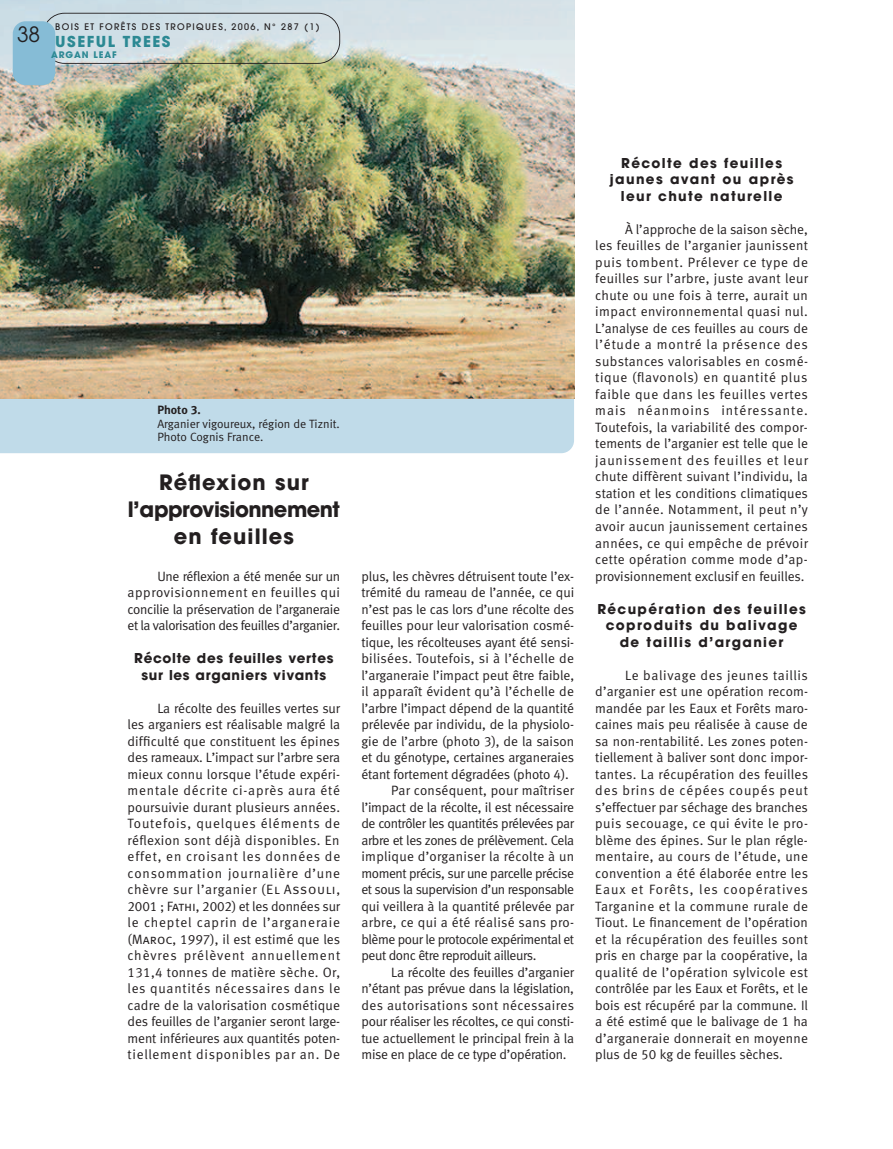
<style>
.page{position:relative;width:893px;height:1149px;background:#fff}
.page>*{position:absolute;margin:0;border:0;box-sizing:border-box;transform-origin:0 0}
.t1{font:700 21px/27px "Avant Garde";letter-spacing:.01em;color:#231f20;text-align:center}
.t2{font:21px "Avant Garde";color:#231f20}
.t3{font:700 15px "Avant Garde";letter-spacing:.1em;color:#2c8993}
.t4{font:13.5px/16.5px "Meta Normal LF";letter-spacing:-.01em;color:#231f20;text-align:justify}
.t5{font:13.5px "Meta Normal LF";letter-spacing:-.03em;color:#231f20}
.t6{font:700 13.5px/16.5px "Avant Garde";letter-spacing:.1em;color:#231f20;text-align:center}
.t7{font:13.5px "Meta Normal LF";letter-spacing:.02em;color:#231f20}
.t8{font:700 13.5px/16.5px "Avant Garde";letter-spacing:.05em;color:#231f20;text-align:center}
.t9{font:13.5px "Meta Normal LF";letter-spacing:-.035em;color:#231f20}
.t10{font:13.5px "Meta Normal LF";letter-spacing:.035em;color:#231f20}
.t11{font:13.5px "Meta Normal LF";letter-spacing:.025em;color:#231f20}
.t12{font:13.5px "Meta Normal LF";letter-spacing:.015em;color:#231f20}
.t13{font:12px/13.5px "Meta Normal LF";color:#231f20}
.t14{font:12px "Meta Bold LF";color:#231f20}
.t15{font:500 9px "Avant Garde";letter-spacing:.15em;color:#231f20}
.t16{font:700 9px "Avant Garde";letter-spacing:.1em;color:#2c8993}
.s1{font-family:"Meta Normal LF Caps"}
</style>
<div class="page">
<div style="left:0;top:398px;width:574px;height:55px;background:#c0dbe9"></div>
<img style="left:0;top:0;width:574px;height:398px">
<svg style="left:43px;top:13px;width:297px;height:51px;background:#c8d4d1"></svg>
<div style="left:13px;top:21px;width:42px;height:64px;background:#86bcd6;border-radius:13px"></div>
<h1 class="t2" style="left:17px;top:26px;width:25px">38</h1>
<p class="t15" style="left:55px;top:23px;width:266px">BOIS ET FORÊTS DES TROPIQUES, 2006, N° 287 (1)</p>
<p class="t16" style="left:51px;top:51px;width:67px">ARGAN LEAF</p>
<p class="t3" style="left:55px;top:36px;width:117px">USEFUL TREES</p>
<p class="t14" style="left:157px;top:406px;width:45px">Photo 3.</p>
<p class="t13" style="left:157px;top:418px;width:184px">Arganier vigoureux, région de Tiznit.<br>Photo Cognis France.</p>
<h1 class="t1" style="left:128px;top:471px;width:214px">Réflexion sur l’approvisionnement en feuilles</h1>
<p class="t4" style="left:128px;top:568px;width:214px;text-indent:30px">Une réflexion a été menée sur un approvisionnement en feuilles qui concilie la préservation de l’arganeraie et la valorisation des feuilles d’arganier.</p>
<p class="t8" style="left:134px;top:651px;width:201px">Récolte des feuilles vertes sur les arganiers vivants</p>
<p class="t4" style="left:128px;top:700px;width:214px;text-indent:30px">La récolte des feuilles vertes sur les arganiers est réalisable malgré la difficulté que constituent les épines des rameaux. L’impact sur l’arbre sera mieux connu lorsque l’étude expéri&shy;mentale décrite ci-après aura été poursuivie durant plusieurs années.<br>Toutefois, quelques éléments de réflexion sont déjà disponibles. En effet, en croisant les données de consommation journalière d’une chèvre sur l’arganier (<span class="s1">El Assouli</span>, 2001 ; <span class="s1">Fathi</span>, 2002) et les données sur le cheptel caprin de l’arganeraie (<span class="s1">Maroc</span>, 1997), il est estimé que les chèvres prélèvent annuellement 131,4 tonnes de matière sèche. Or, les quantités nécessaires dans le cadre de la valorisation cosmétique des feuilles de l’arganier seront large&shy;ment inférieures aux quantités poten&shy;tiellement disponibles par an. De</p>
<p class="t4" style="left:361px;top:568px;width:214px">plus, les chèvres détruisent toute l’ex-</p>
<p class="t4" style="left:361px;top:585px;width:214px">trémité du rameau de l’année, ce qui</p>
<p class="t4" style="left:361px;top:601px;width:214px">n’est pas le cas lors d’une récolte des</p>
<p class="t4" style="left:361px;top:618px;width:214px">feuilles pour leur valorisation cosmé-</p>
<p class="t4" style="left:361px;top:634px;width:214px">tique, les récolteuses ayant été sensi-</p>
<p class="t7" style="left:361px;top:653px;width:214px">bilisées. Toutefois, si à l’échelle de</p>
<p class="t4" style="left:361px;top:667px;width:214px">l’arganeraie l’impact peut être faible,</p>
<p class="t7" style="left:361px;top:686px;width:214px">il apparaît évident qu’à l’échelle de</p>
<p class="t4" style="left:361px;top:700px;width:214px">l’arbre l’impact dépend de la quantité</p>
<p class="t4" style="left:361px;top:717px;width:214px">prélevée par individu, de la physiolo-</p>
<p class="t4" style="left:361px;top:733px;width:214px">gie de l’arbre (photo 3), de la saison</p>
<p class="t4" style="left:361px;top:750px;width:214px">et du génotype, certaines arganeraies</p>
<p class="t4" style="left:361px;top:766px;width:209px">étant fortement dégradées (photo 4).</p>
<p class="t12" style="left:391px;top:785px;width:184px">Par conséquent, pour maîtriser</p>
<p class="t4" style="left:361px;top:799px;width:214px">l’impact de la récolte, il est nécessaire</p>
<p class="t5" style="left:361px;top:818px;width:214px">de contrôler les quantités prélevées par</p>
<p class="t5" style="left:361px;top:835px;width:214px">arbre et les zones de prélèvement. Cela</p>
<p class="t7" style="left:361px;top:851px;width:214px">implique d’organiser la récolte à un</p>
<p class="t5" style="left:361px;top:868px;width:214px">moment précis, sur une parcelle précise</p>
<p class="t9" style="left:361px;top:884px;width:214px">et sous la supervision d’un responsable</p>
<p class="t4" style="left:361px;top:898px;width:214px">qui veillera à la quantité prélevée par</p>
<p class="t11" style="left:361px;top:917px;width:214px">arbre, ce qui a été réalisé sans pro-</p>
<p class="t5" style="left:361px;top:934px;width:214px">blème pour le protocole expérimental et</p>
<p class="t5" style="left:361px;top:950px;width:176px">peut donc être reproduit ailleurs.</p>
<p class="t4" style="left:391px;top:964px;width:184px">La récolte des feuilles d’arganier</p>
<p class="t4" style="left:361px;top:981px;width:214px">n’étant pas prévue dans la législation,</p>
<p class="t10" style="left:361px;top:1000px;width:214px">des autorisations sont nécessaires</p>
<p class="t4" style="left:361px;top:1014px;width:214px">pour réaliser les récoltes, ce qui consti-</p>
<p class="t4" style="left:361px;top:1030px;width:214px">tue actuellement le principal frein à la</p>
<p class="t4" style="left:361px;top:1047px;width:207px">mise en place de ce type d’opération.</p>
<p class="t6" style="left:610px;top:156px;width:186px">Récolte des feuilles jaunes avant ou après leur chute naturelle</p>
<p class="t4" style="left:595px;top:222px;width:214px;text-indent:30px">À l’approche de la saison sèche, les feuilles de l’arganier jaunissent puis tombent. Prélever ce type de feuilles sur l’arbre, juste avant leur chute ou une fois à terre, aurait un impact environnemental quasi nul.<br>L’analyse de ces feuilles au cours de l’étude a montré la présence des substances valorisables en cosmé&shy;tique (flavonols) en quantité plus faible que dans les feuilles vertes mais néanmoins intéressante.<br>Toutefois, la variabilité des compor&shy;tements de l’arganier est telle que le jaunissement des feuilles et leur chute diffèrent suivant l’individu, la station et les conditions climatiques de l’année. Notamment, il peut n’y avoir aucun jaunissement certaines années, ce qui empêche de prévoir cette opération comme mode d’ap&shy;provisionnement exclusif en feuilles.</p>
<p class="t6" style="left:597px;top:602px;width:210px">Récupération des feuilles coproduits du balivage de taillis d’arganier</p>
<p class="t4" style="left:595px;top:667px;width:214px;text-indent:30px">Le balivage des jeunes taillis d’arganier est une opération recom&shy;mandée par les Eaux et Forêts maro&shy;caines mais peu réalisée à cause de sa non-rentabilité. Les zones poten&shy;tiellement à baliver sont donc impor&shy;tantes. La récupération des feuilles des brins de cépées coupés peut s’effectuer par séchage des branches puis secouage, ce qui évite le pro&shy;blème des épines. Sur le plan régle&shy;mentaire, au cours de l’étude, une convention a été élaborée entre les Eaux et Forêts, les coopératives Targanine et la commune rurale de Tiout. Le financement de l’opération et la récupération des feuilles sont pris en charge par la coopérative, la qualité de l’opération sylvicole est contrôlée par les Eaux et Forêts, et le bois est récupéré par la commune. Il a été estimé que le balivage de 1 ha d’arganeraie donnerait en moyenne plus de 50 kg de feuilles sèches.</p>
</div>
